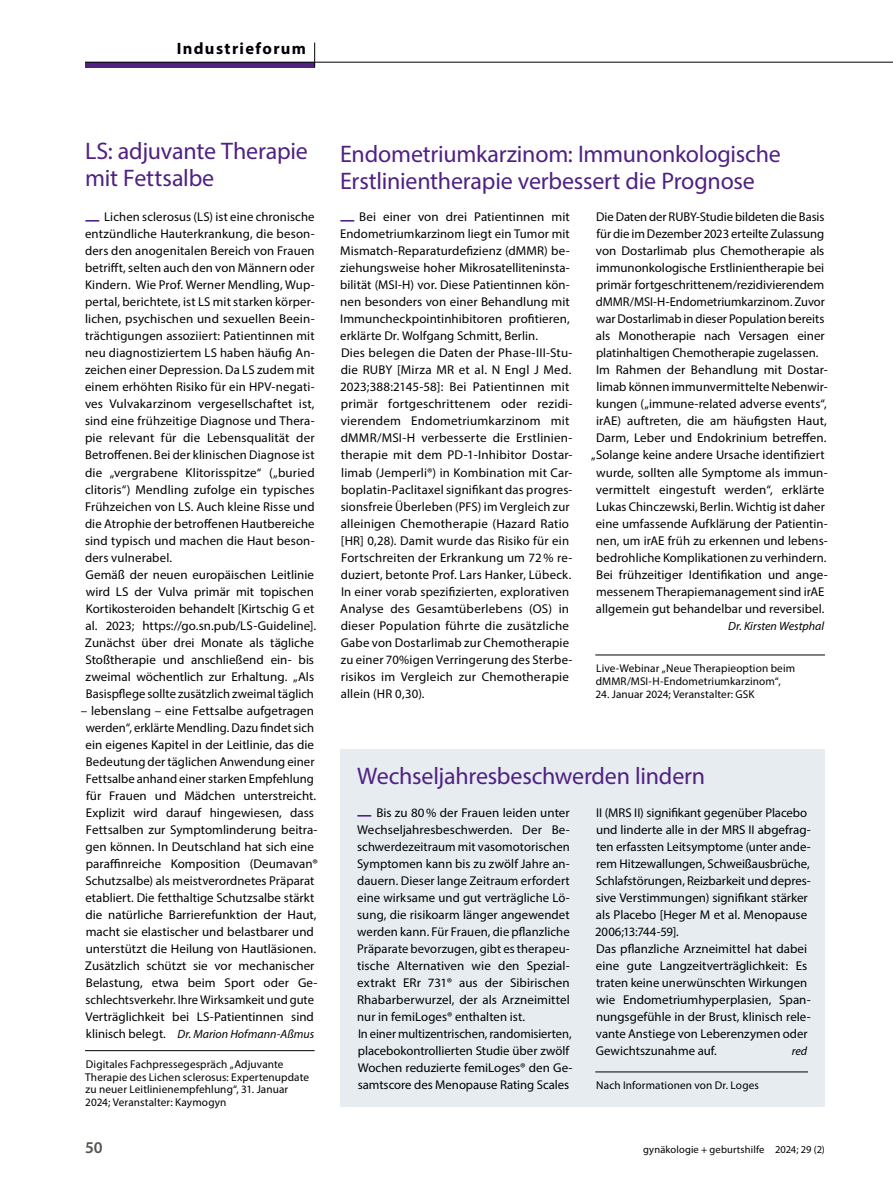
<style>
.page{position:relative;width:893px;height:1187px;background:#fff}
.page>*{position:absolute;margin:0;border:0;box-sizing:border-box;transform-origin:0 0}
.Title_54{font:24px/27px "Myriad Pro";letter-spacing:-.01em;color:#502182}
.t1{font:700 16.5px "Myriad Pro";letter-spacing:.08em;color:#000}
.t2{font:600 16.5px "Myriad Pro";color:#56554f}
.Para_Meldung{font:12.75px/17px "Myriad Pro";letter-spacing:.005em;color:#000}
.Para_Meldung-2{font:italic 12px "Myriad Pro";letter-spacing:.005em;color:#000}
.Source_x{font:11.25px/12.8px "Myriad Pro";letter-spacing:.01em;color:#000}
.t3{font:10.5px "Myriad Pro";letter-spacing:.015em;color:#000}
.s1{font-weight:700;font-size:16.65px;color:#502182}
.s2{font-style:normal;font-size:12.75px}
</style>
<div class="page">
<div style="left:340px;top:748px;width:485px;height:358px;background:#e6ecf0"></div>
<hr style="left:595px;top:1071px;width:213px;height:1px;background:#000">
<hr style="left:595px;top:654px;width:230px;height:1px;background:#000">
<hr style="left:85px;top:1050px;width:230px;height:1px;background:#000">
<div style="left:85px;top:62px;width:230px;height:5px;background:#502182"></div>
<hr style="left:85px;top:62px;width:230px;height:1px;background:#000">
<hr style="left:315px;top:62px;width:578px;height:1px;background:#000">
<svg style="left:314px;top:43px;width:1px;height:24px"></svg>
<p class="t1" style="left:177px;top:37px;width:131px">Industrieforum</p>
<p class="Title_54" style="left:85px;top:137px;width:224px">LS: adjuvante Therapie mit Fettsalbe</p>
<p class="Para_Meldung" style="left:85px;top:208px;width:231px;text-align:justify"><span class="s1">—</span> Lichen sclerosus (LS) ist eine chronische entzündliche Hauterkrankung, die beson&shy;ders den anogenitalen Bereich von Frauen betrifft, selten auch den von Männern oder Kindern. Wie Prof. Werner Mendling, Wup&shy;pertal, berichtete, ist LS mit starken körper&shy;lichen, psychischen und sexuellen Beein&shy;trächtigungen assoziiert: Patientinnen mit neu diagnostiziertem LS haben häufig An&shy;zeichen einer Depression. Da LS zudem mit einem erhöhten Risiko für ein HPV-negati&shy;ves Vulvakarzinom vergesellschaftet ist, sind eine frühzeitige Diagnose und Thera&shy;pie relevant für die Lebensqualität der Betroffenen. Bei der klinischen Diagnose ist die „vergrabene Klitorisspitze“ („buried clitoris“) Mendling zufolge ein typisches Frühzeichen von LS. Auch kleine Risse und die Atrophie der betroffenen Hautbereiche sind typisch und machen die Haut beson&shy;ders vulnerabel.</p>
<p class="Para_Meldung" style="left:85px;top:565px;width:233px">Gemäß der neuen europäischen Leitlinie wird LS der Vulva primär mit topischen Kortikosteroiden behandelt [Kirtschig G et al. 2023; https://go.sn.pub/LS-Guideline].<br>Zunächst über drei Monate als tägliche Stoßtherapie und anschließend ein- bis zweimal wöchentlich zur Erhaltung. „Als Basispflege sollte zusätzlich zweimal täglich</p>
<p class="Para_Meldung" style="left:81px;top:701px;width:239px;text-align:center">– lebenslang – eine Fettsalbe aufgetragen werden“, erklärte Mendling. Dazu findet sich ein eigenes Kapitel in der Leitlinie, das die Bedeutung der täglichen Anwendung einer Fettsalbe anhand einer starken Empfehlung für Frauen und Mädchen unterstreicht.<br>Explizit wird darauf hingewiesen, dass Fettsalben zur Symptomlinderung beitra&shy;gen können. In Deutschland hat sich eine paraffinreiche Komposition (Deumavan® Schutzsalbe) als meistverordnetes Präparat etabliert. Die fetthaltige Schutzsalbe stärkt die natürliche Barrierefunktion der Haut, macht sie elastischer und belastbarer und unterstützt die Heilung von Hautläsionen.<br>Zusätzlich schützt sie vor mechanischer Belastung, etwa beim Sport oder Ge&shy;schlechtsverkehr. Ihre Wirksamkeit und gute Verträglichkeit bei LS-Patientinnen sind</p>
<p class="Para_Meldung-2" style="left:86px;top:1026px;width:230px"><span class="s2">klinisch belegt.</span> Dr. Marion Hofmann-Aßmus</p>
<p class="Source_x" style="left:85px;top:1057px;width:225px">Digitales Fachpressegespräch „Adjuvante Therapie des Lichen sclerosus: Expertenupdate zu neuer Leitlinienempfehlung“, 31. Januar 2024; Veranstalter: Kaymogyn</p>
<p class="t2" style="left:85px;top:1136px;width:19px">50</p>
<p class="t3" style="left:643px;top:1142px;width:183px">gynäkologie + geburtshilfe 2024; 29 (2)</p>
<p class="Title_54" style="left:340px;top:140px;width:442px">Endometriumkarzinom: Immunonkologische<br>Erstlinientherapie verbessert die Prognose</p>
<p class="Para_Meldung" style="left:340px;top:208px;width:231px;text-align:justify"><span class="s1">—</span> Bei einer von drei Patientinnen mit Endometriumkarzinom liegt ein Tumor mit Mismatch-Reparaturdefizienz (dMMR) be&shy;ziehungsweise hoher Mikrosatelliteninsta&shy;bilität (MSI-H) vor. Diese Patientinnen kön&shy;nen besonders von einer Behandlung mit Immuncheckpointinhibitoren profitieren, erklärte Dr. Wolfgang Schmitt, Berlin.</p>
<p class="Para_Meldung" style="left:340px;top:344px;width:234px">Dies belegen die Daten der Phase-III-Stu&shy;die RUBY [Mirza MR et al. N Engl J Med.<br>2023;388:2145-58]: Bei Patientinnen mit primär fortgeschrittenem oder rezidi&shy;vierendem Endometriumkarzinom mit dMMR/MSI-H verbesserte die Erstlinien&shy;therapie mit dem PD-1-Inhibitor Dostar&shy;limab (Jemperli®) in Kombination mit Car&shy;boplatin-Paclitaxel signifikant das progres&shy;sionsfreie Überleben (PFS) im Vergleich zur alleinigen Chemotherapie (Hazard Ratio [HR] 0,28). Damit wurde das Risiko für ein Fortschreiten der Erkrankung um 72% re&shy;duziert, betonte Prof. Lars Hanker, Lübeck.<br>In einer vorab spezifizierten, explorativen Analyse des Gesamtüberlebens (OS) in dieser Population führte die zusätzliche Gabe von Dostarlimab zur Chemotherapie zu einer 70%igen Verringerung des Sterbe&shy;risikos im Vergleich zur Chemotherapie allein (HR 0,30).</p>
<p class="Para_Meldung" style="left:596px;top:208px;width:231px;text-align:justify">Die Daten der RUBY-Studie bildeten die Basis für die im Dezember 2023 erteilte Zulassung von Dostarlimab plus Chemotherapie als immunonkologische Erstlinientherapie bei primär fortgeschrittenem/rezidivierendem dMMR/MSI-H-Endometriumkarzinom. Zuvor war Dostarlimab in dieser Population bereits als Monotherapie nach Versagen einer platinhaltigen Chemotherapie zugelassen.</p>
<p class="Para_Meldung" style="left:591px;top:361px;width:238px;text-align:center">Im Rahmen der Behandlung mit Dostar&shy;limab können immunvermittelte Nebenwir&shy;kungen („immune-related adverse events“, irAE) auftreten, die am häufigsten Haut, Darm, Leber und Endokrinium betreffen. „Solange keine andere Ursache identifiziert wurde, sollten alle Symptome als immun&shy;vermittelt eingestuft werden“, erklärte Lukas Chinczewski, Berlin. Wichtig ist daher eine umfassende Aufklärung der Patientin&shy;nen, um irAE früh zu erkennen und lebens&shy;bedrohliche Komplikationen zu verhindern.<br>Bei frühzeitiger Identifikation und ange&shy;messenem Therapiemanagement sind irAE allgemein gut behandelbar und reversibel.</p>
<p class="Para_Meldung-2" style="left:728px;top:618px;width:98px">Dr. Kirsten Westphal</p>
<p class="Source_x" style="left:596px;top:661px;width:201px">Live-Webinar „Neue Therapieoption beim dMMR/MSI-H-Endometriumkarzinom“,</p>
<p class="Source_x" style="left:596px;top:687px;width:161px">24. Januar 2024; Veranstalter: GSK</p>
<p class="Title_54" style="left:357px;top:761px;width:349px">Wechseljahresbeschwerden lindern</p>
<p class="Para_Meldung" style="left:357px;top:803px;width:214px;text-align:justify"><span class="s1">—</span> Bis zu 80% der Frauen leiden unter Wechseljahresbeschwerden. Der Be&shy;schwerdezeitraum mit vasomotorischen Symptomen kann bis zu zwölf Jahre an&shy;dauern. Dieser lange Zeitraum erfordert eine wirksame und gut verträgliche Lö&shy;sung, die risikoarm länger angewendet werden kann. Für Frauen, die pflanzliche Präparate bevorzugen, gibt es therapeu&shy;tische Alternativen wie den Spezial&shy;extrakt ERr 731® aus der Sibirischen Rhabarberwurzel, der als Arzneimittel nur in femiLoges® enthalten ist.</p>
<p class="Para_Meldung" style="left:358px;top:1025px;width:216px">In einer multizentrischen, randomisierten, placebokontrollierten Studie über zwölf Wochen reduzierte femiLoges® den Ge&shy;samtscore des Menopause Rating Scales</p>
<p class="Para_Meldung" style="left:595px;top:803px;width:217px">II (MRS II) signifikant gegenüber Placebo und linderte alle in der MRS II abgefrag&shy;ten erfassten Leitsymptome (unter ande&shy;rem Hitzewallungen, Schweißausbrüche, Schlafstörungen, Reizbarkeit und depres&shy;sive Verstimmungen) signifikant stärker als Placebo [Heger M et al. Menopause 2006;13:744-59].</p>
<p class="Para_Meldung" style="left:596px;top:940px;width:216px">Das pflanzliche Arzneimittel hat dabei eine gute Langzeitverträglichkeit: Es traten keine unerwünschten Wirkungen wie Endometriumhyperplasien, Span&shy;nungsgefühle in der Brust, klinisch rele&shy;vante Anstiege von Leberenzymen oder Gewichtszunahme auf.</p>
<p class="Para_Meldung-2" style="left:792px;top:1043px;width:17px">red</p>
<p class="Source_x" style="left:596px;top:1078px;width:164px">Nach Informationen von Dr. Loges</p>
</div>
